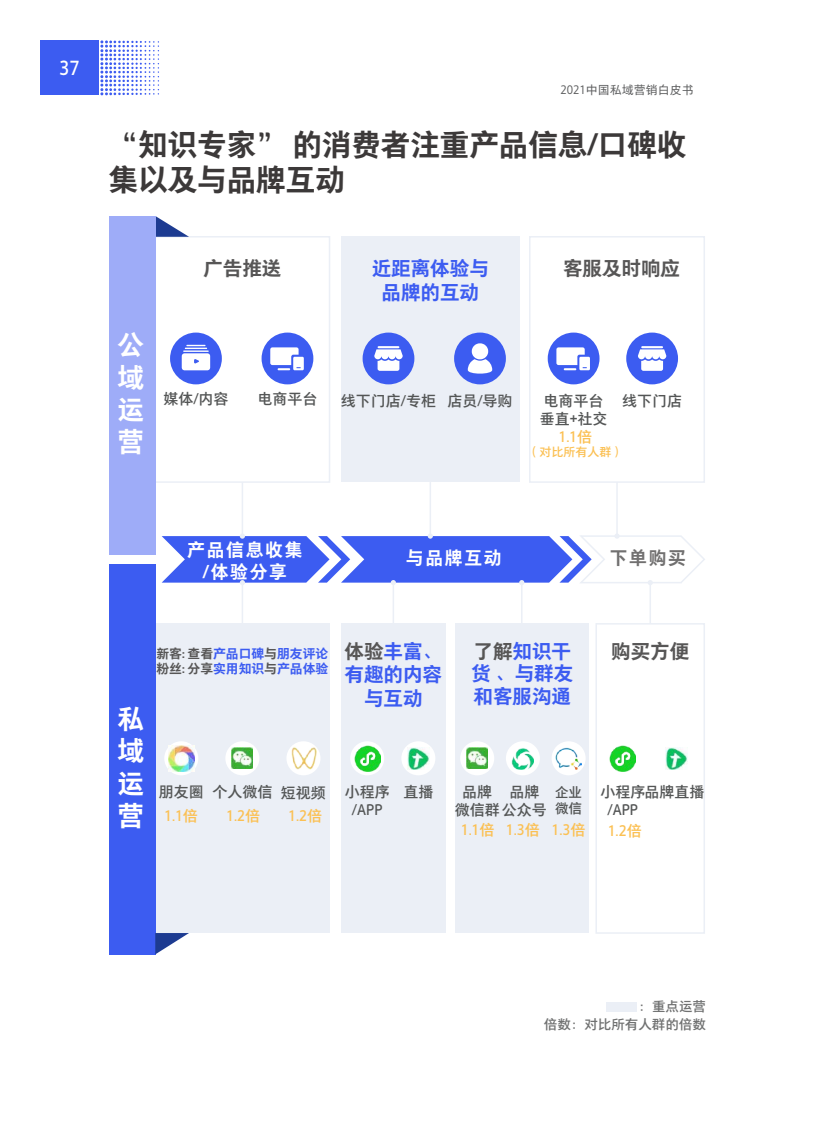
<style>
.page{position:relative;width:821px;height:1132px;background:#fff}
.page>*{position:absolute;margin:0;border:0;box-sizing:border-box;transform-origin:0 0}
.t1{font:30px/34.5px "font 000000002616 b 278";color:#3c3939}
.t2{font:27px/32.4px "font 000000002616 b 278";color:#fff;text-align:justify}
.t3{font:19.95px "FZYOUHS 510 M GB1 0";color:#fff}
.t4{font:19.5px/23.4px "font 000000002616 b 278";color:#3c5cf1;text-align:center}
.t5{font:19.5px "font 000000002616 b 278";color:#575656}
.t6{font:18px/21.6px "font 000000002616 b 278";letter-spacing:.1em;color:#fff;text-align:center}
.t7{font:18px "font 000000002616 b 278";color:#717070}
.t8{font:15px/18px "font 000000002616 b 278";color:#545656}
.t9{font:15px "font 000000002616 b 278";color:#fbc053}
.t10{font:13.5px "font 000000002616 b 278";color:#707171}
.t11{font:13.5px/16.2px "font 000000002616 b 278";color:#545656}
.t12{font:12.75px/15.3px "font 000000002616 b 278";color:#3c5cf1}
.t13{font:12px "font 000000002616 b 278";color:#5c5d5e}
.t14{font:12px "font 000000002616 b 278";color:#fbc053}
.s1{color:#575656}
</style>
<div class="page">
<div style="left:40px;top:40px;width:58px;height:55px;background:#3c5cf1"></div>
<svg style="left:100px;top:40px;width:59px;height:55px"></svg>
<div style="left:606px;top:1002px;width:30px;height:9px;background:#ebeff6"></div>
<div style="left:155px;top:623px;width:174px;height:309px;background:#ebeff6"></div>
<div style="left:154px;top:236px;width:176px;height:246px;border:2px solid #ebeff6"></div>
<svg style="left:155px;top:216px;width:34px;height:21px"></svg>
<div style="left:595px;top:623px;width:110px;height:310px;border:2px solid #ebeff6"></div>
<div style="left:341px;top:623px;width:104px;height:309px;background:#ebeff6"></div>
<div style="left:455px;top:623px;width:133px;height:309px;background:#ebeff6"></div>
<div style="left:109px;top:564px;width:46px;height:390px;background:#3c5cf1"></div>
<div style="left:109px;top:216px;width:46px;height:338px;background:#9eacf8"></div>
<svg style="left:155px;top:932px;width:34px;height:22px"></svg>
<div style="left:529px;top:236px;width:176px;height:246px;border:2px solid #ebeff6"></div>
<div style="left:341px;top:237px;width:178px;height:245px;background:#ebeff6"></div>
<div style="left:286px;top:741px;width:34px;height:34px;background:#fff;border-radius:50%"></div>
<img style="left:291px;top:747px;width:28px;height:22px">
<div style="left:401px;top:741px;width:34px;height:34px;background:#fff;border-radius:50%"></div>
<img style="left:407px;top:747px;width:22px;height:22px">
<img style="left:610px;top:745px;width:26px;height:26px">
<div style="left:350px;top:741px;width:34px;height:34px;background:#fff;border-radius:50%"></div>
<img style="left:354px;top:745px;width:26px;height:26px">
<img style="left:665px;top:747px;width:23px;height:22px">
<div style="left:225px;top:741px;width:34px;height:34px;background:#fff;border-radius:50%"></div>
<img style="left:232px;top:747px;width:21px;height:21px">
<svg style="left:164px;top:741px;width:34px;height:34px"></svg>
<img style="left:168px;top:745px;width:26px;height:25px">
<div style="left:460px;top:741px;width:34px;height:34px;background:#fff;border-radius:50%"></div>
<img style="left:467px;top:747px;width:21px;height:21px">
<div style="left:506px;top:741px;width:34px;height:34px;background:#fff;border-radius:50%"></div>
<img style="left:512px;top:748px;width:22px;height:20px">
<div style="left:551px;top:741px;width:34px;height:34px;background:#fff;border-radius:50%"></div>
<img style="left:556px;top:747px;width:25px;height:22px">
<div style="left:170px;top:332px;width:52px;height:52px;background:#3c5cf1;border-radius:50%"></div>
<svg style="left:182px;top:345px;width:28px;height:25px"></svg>
<div style="left:261px;top:332px;width:52px;height:52px;background:#3c5cf1;border-radius:50%"></div>
<svg style="left:270px;top:347px;width:34px;height:23px"></svg>
<div style="left:454px;top:332px;width:52px;height:52px;background:#3c5cf1;border-radius:50%"></div>
<svg style="left:468px;top:343px;width:24px;height:31px"></svg>
<div style="left:547px;top:332px;width:52px;height:52px;background:#3c5cf1;border-radius:50%"></div>
<svg style="left:556px;top:347px;width:34px;height:23px"></svg>
<div style="left:626px;top:332px;width:52px;height:52px;background:#3c5cf1;border-radius:50%"></div>
<svg style="left:638px;top:346px;width:28px;height:25px"></svg>
<hr style="left:242px;top:482px;width:1px;height:54px;background:#ebeff6">
<hr style="left:616px;top:482px;width:2px;height:54px;background:#ebeff6">
<hr style="left:429px;top:482px;width:2px;height:54px;background:#ebeff6">
<hr style="left:242px;top:582px;width:1px;height:41px;background:#ebeff6">
<hr style="left:392px;top:582px;width:2px;height:41px;background:#ebeff6">
<hr style="left:521px;top:582px;width:1px;height:41px;background:#ebeff6">
<hr style="left:649px;top:582px;width:2px;height:41px;background:#ebeff6">
<svg style="left:162px;top:533px;width:543px;height:52px"></svg>
<div style="left:362px;top:332px;width:52px;height:52px;background:#3c5cf1;border-radius:50%"></div>
<svg style="left:374px;top:346px;width:29px;height:25px"></svg>
<h3 class="t3" style="left:59px;top:57px;width:22px">37</h3>
<p class="t13" style="left:560px;top:83px;width:135px">2021中国私域营销白皮书</p>
<h1 class="t1" style="left:109px;top:128px;width:579px">“知识专家” 的消费者注重产品信息/口碑收集以及与品牌互动</h1>
<h2 class="t2" style="left:117px;top:329px;width:28px">公域运营</h2>
<h3 class="t5" style="left:203px;top:258px;width:79px">广告推送</h3>
<h3 class="t4" style="left:372px;top:257px;width:119px">近距离体验与品牌的互动</h3>
<h3 class="t5" style="left:563px;top:258px;width:118px">客服及时响应</h3>
<p class="t8" style="left:163px;top:390px;width:67px">媒体/内容</p>
<p class="t8" style="left:257px;top:390px;width:61px">电商平台</p>
<p class="t8" style="left:447px;top:391px;width:67px">店员/导购</p>
<p class="t8" style="left:539px;top:391px;width:69px">电商平台垂直+社交</p>
<p class="t8" style="left:622px;top:391px;width:61px">线下门店</p>
<p class="t8" style="left:341px;top:391px;width:97px">线下门店/专柜</p>
<p class="t9" style="left:559px;top:428px;width:35px">1.1倍</p>
<p class="t14" style="left:527px;top:445px;width:97px">（对比所有人群）</p>
<p class="t6" style="left:187px;top:539px;width:117px">产品信息收集/体验分享</p>
<p class="t6" style="left:406px;top:547px;width:97px">与品牌互动</p>
<p class="t7" style="left:610px;top:547px;width:78px">下单购买</p>
<h2 class="t2" style="left:117px;top:702px;width:28px">私域运营</h2>
<p class="t12" style="left:156px;top:645px;width:173px"><span class="s1">新客: 查看</span>产品口碑<span class="s1">与</span>朋友评论<span class="s1">粉丝: 分享</span>实用知识<span class="s1">与</span>产品体验</p>
<h3 class="t4" style="left:471px;top:639px;width:103px;line-height:22.6px;text-align:justify"><span class="s1">了解</span>知识干货、与群友和客服沟通</h3>
<h3 class="t4" style="left:344px;top:639px;width:99px"><span class="s1">体验</span>丰富、</h3>
<h3 class="t5" style="left:611px;top:640px;width:79px">购买方便</h3>
<h3 class="t4" style="left:344px;top:663px;width:99px">有趣的内容与互动</h3>
<p class="t8" style="left:159px;top:783px;width:115px">朋友圈个人微信</p>
<p class="t8" style="left:455px;top:783px;width:94px;text-indent:7px">品牌<br>微信群公众号</p>
<p class="t8" style="left:281px;top:783px;width:46px">短视频</p>
<p class="t8" style="left:403px;top:783px;width:31px">直播</p>
<p class="t8" style="left:607px;top:783px;width:98px;text-indent:-7px">小程序品牌直播/APP</p>
<p class="t8" style="left:509px;top:783px;width:31px">品牌</p>
<p class="t11" style="left:555px;top:784px;width:28px">企业微信</p>
<p class="t8" style="left:345px;top:783px;width:46px;text-align:center">小程序/APP</p>
<p class="t9" style="left:165px;top:806px;width:35px">1.1倍</p>
<p class="t9" style="left:226px;top:806px;width:35px">1.2倍</p>
<p class="t9" style="left:288px;top:806px;width:35px">1.2倍</p>
<p class="t9" style="left:461px;top:821px;width:126px">1.1倍 1.3倍 1.3倍</p>
<p class="t9" style="left:608px;top:822px;width:35px">1.2倍</p>
<p class="t10" style="left:638px;top:998px;width:69px">：重点运营</p>
<p class="t10" style="left:544px;top:1016px;width:163px">倍数：对比所有人群的倍数</p>
</div>
